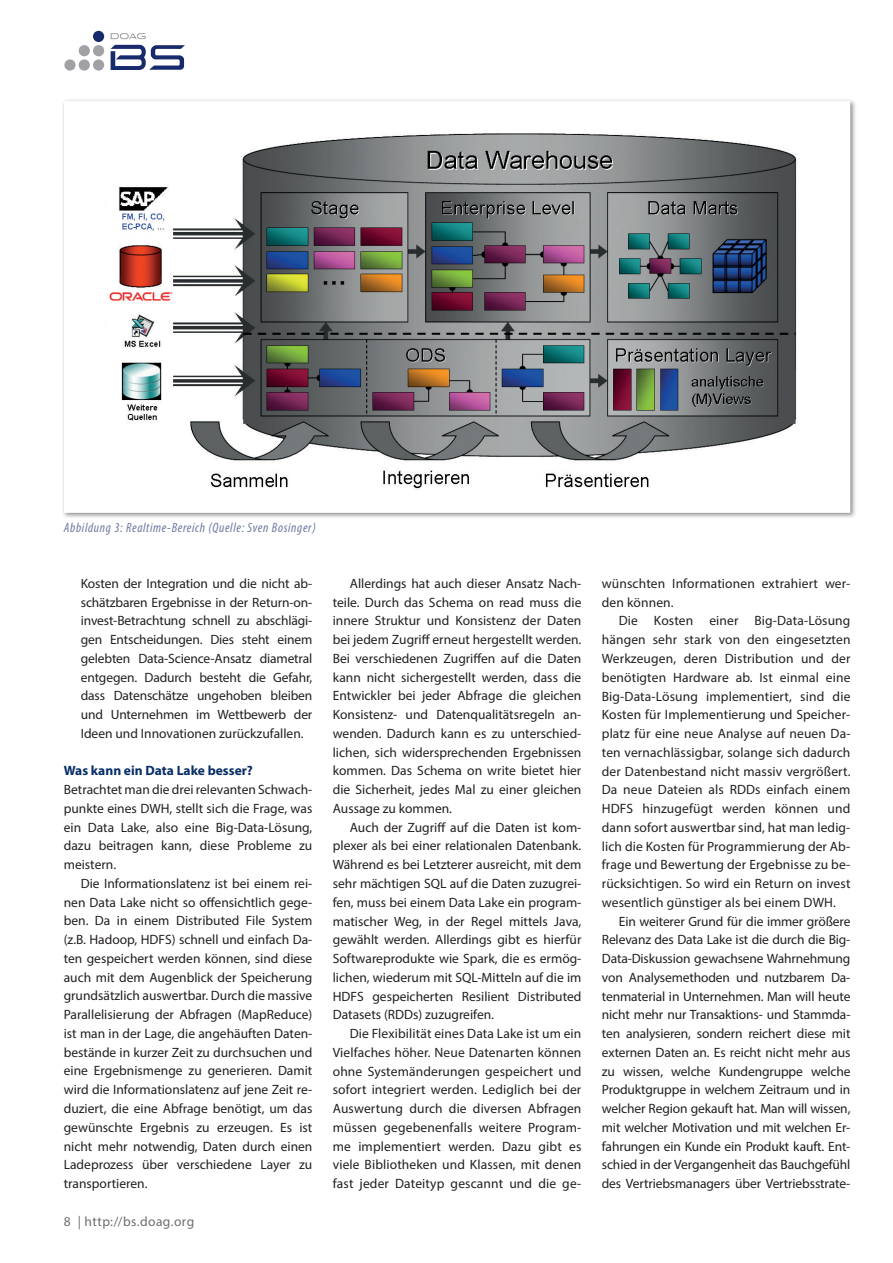
<style>
.page{position:relative;width:893px;height:1263px;background:#fff}
.page>*{position:absolute;margin:0;border:0;box-sizing:border-box;transform-origin:0 0}
.t1{font:13.5px/18.8px "Myriad Pro";color:#231f20;text-align:justify}
.t2{font:italic condensed 13.5px "Myriad Pro";letter-spacing:.05em;color:#6f79a1}
.t3{font:700 13.5px "Myriad Pro";color:#072e66}
.t4{font:13.5px "Myriad Pro";letter-spacing:.03em;color:#6c6d70}
</style>
<div class="page">
<div style="left:93px;top:59px;width:11px;height:12px;background:#a1a1a5;border-radius:50%"></div>
<div style="left:93px;top:31px;width:11px;height:11px;background:#172a6c;border-radius:50%"></div>
<div style="left:79px;top:45px;width:11px;height:11px;background:#a1a1a5;border-radius:50%"></div>
<div style="left:93px;top:45px;width:11px;height:11px;background:#a1a1a5;border-radius:50%"></div>
<div style="left:64px;top:59px;width:12px;height:12px;background:#a1a1a5;border-radius:50%"></div>
<div style="left:79px;top:59px;width:11px;height:12px;background:#a1a1a5;border-radius:50%"></div>
<svg style="left:111px;top:45px;width:74px;height:25px"></svg>
<svg style="left:111px;top:33px;width:35px;height:6px"></svg>
<svg style="left:63px;top:100px;width:790px;height:416px"></svg>
<p class="t2" style="left:64px;top:519px;width:253px">Abbildung 3: Realtime-Bereich (Quelle: Sven Bosinger)</p>
<p class="t1" style="left:81px;top:574px;width:233px">Kosten der Integration und die nicht ab&shy;schätzbaren Ergebnisse in der Return-on&shy;invest-Betrachtung schnell zu abschlägi&shy;gen Entscheidungen. Dies steht einem gelebten Data-Science-Ansatz diametral entgegen. Dadurch besteht die Gefahr, dass Datenschätze ungehoben bleiben und Unternehmen im Wettbewerb der Ideen und Innovationen zurückzufallen.</p>
<p class="t3" style="left:64px;top:762px;width:191px">Was kann ein Data Lake besser?</p>
<p class="t1" style="left:64px;top:780px;width:250px">Betrachtet man die drei relevanten Schwach-</p>
<p class="t1" style="left:64px;top:799px;width:250px">punkte eines DWH, stellt sich die Frage, was</p>
<p class="t1" style="left:64px;top:817px;width:250px">ein Data Lake, also eine Big-Data-Lösung,</p>
<p class="t1" style="left:64px;top:836px;width:250px">dazu beitragen kann, diese Probleme zu</p>
<p class="t1" style="left:64px;top:855px;width:54px">meistern.</p>
<p class="t1" style="left:81px;top:874px;width:233px">Die Informationslatenz ist bei einem rei-</p>
<p class="t1" style="left:64px;top:892px;width:250px">nen Data Lake nicht so offensichtlich gege-</p>
<p class="t1" style="left:64px;top:911px;width:250px">ben. Da in einem Distributed File System</p>
<p class="t1" style="left:64px;top:930px;width:250px">(z.B. Hadoop, HDFS) schnell und einfach Da-</p>
<p class="t1" style="left:64px;top:949px;width:250px">ten gespeichert werden können, sind diese</p>
<p class="t1" style="left:64px;top:967px;width:250px">auch mit dem Augenblick der Speicherung</p>
<p class="t1" style="left:64px;top:986px;width:250px">grundsätzlich auswertbar. Durch die massive</p>
<p class="t1" style="left:64px;top:1005px;width:250px">Parallelisierung der Abfragen (MapReduce)</p>
<p class="t1" style="left:64px;top:1024px;width:250px">ist man in der Lage, die angehäuften Daten-</p>
<p class="t1" style="left:64px;top:1042px;width:250px">bestände in kurzer Zeit zu durchsuchen und</p>
<p class="t1" style="left:64px;top:1061px;width:250px">eine Ergebnismenge zu generieren. Damit</p>
<p class="t1" style="left:64px;top:1080px;width:250px">wird die Informationslatenz auf jene Zeit re-</p>
<p class="t1" style="left:64px;top:1099px;width:250px">duziert, die eine Abfrage benötigt, um das</p>
<p class="t1" style="left:64px;top:1117px;width:250px">gewünschte Ergebnis zu erzeugen. Es ist</p>
<p class="t1" style="left:64px;top:1136px;width:250px">nicht mehr notwendig, Daten durch einen</p>
<p class="t1" style="left:64px;top:1155px;width:250px">Ladeprozess über verschiedene Layer zu</p>
<p class="t1" style="left:64px;top:1174px;width:85px">transportieren.</p>
<p class="t4" style="left:64px;top:1213px;width:132px">8 | http://bs.doag.org</p>
<p class="t1" style="left:350px;top:574px;width:233px">Allerdings hat auch dieser Ansatz Nach-</p>
<p class="t1" style="left:333px;top:592px;width:250px">teile. Durch das Schema on read muss die</p>
<p class="t1" style="left:333px;top:611px;width:250px">innere Struktur und Konsistenz der Daten</p>
<p class="t1" style="left:333px;top:630px;width:250px">bei jedem Zugriff erneut hergestellt werden.</p>
<p class="t1" style="left:333px;top:649px;width:250px">Bei verschiedenen Zugriffen auf die Daten</p>
<p class="t1" style="left:333px;top:668px;width:250px">kann nicht sichergestellt werden, dass die</p>
<p class="t1" style="left:333px;top:686px;width:250px">Entwickler bei jeder Abfrage die gleichen</p>
<p class="t1" style="left:333px;top:705px;width:250px">Konsistenz- und Datenqualitätsregeln an-</p>
<p class="t1" style="left:333px;top:724px;width:250px">wenden. Dadurch kann es zu unterschied-</p>
<p class="t1" style="left:333px;top:743px;width:250px">lichen, sich widersprechenden Ergebnissen</p>
<p class="t1" style="left:333px;top:761px;width:250px">kommen. Das Schema on write bietet hier</p>
<p class="t1" style="left:333px;top:780px;width:250px">die Sicherheit, jedes Mal zu einer gleichen</p>
<p class="t1" style="left:333px;top:799px;width:121px">Aussage zu kommen.</p>
<p class="t1" style="left:350px;top:818px;width:233px">Auch der Zugriff auf die Daten ist kom-</p>
<p class="t1" style="left:333px;top:836px;width:250px">plexer als bei einer relationalen Datenbank.</p>
<p class="t1" style="left:333px;top:855px;width:250px">Während es bei Letzterer ausreicht, mit dem</p>
<p class="t1" style="left:333px;top:874px;width:250px">sehr mächtigen SQL auf die Daten zuzugrei-</p>
<p class="t1" style="left:333px;top:893px;width:250px">fen, muss bei einem Data Lake ein program-</p>
<p class="t1" style="left:333px;top:911px;width:250px">matischer Weg, in der Regel mittels Java,</p>
<p class="t1" style="left:333px;top:930px;width:250px">gewählt werden. Allerdings gibt es hierfür</p>
<p class="t1" style="left:333px;top:949px;width:250px">Softwareprodukte wie Spark, die es ermög-</p>
<p class="t1" style="left:333px;top:968px;width:250px">lichen, wiederum mit SQL-Mitteln auf die im</p>
<p class="t1" style="left:333px;top:986px;width:250px">HDFS gespeicherten Resilient Distributed</p>
<p class="t1" style="left:333px;top:1005px;width:163px">Datasets (RDDs) zuzugreifen.</p>
<p class="t1" style="left:350px;top:1024px;width:233px">Die Flexibilität eines Data Lake ist um ein</p>
<p class="t1" style="left:333px;top:1043px;width:250px">Vielfaches höher. Neue Datenarten können</p>
<p class="t1" style="left:333px;top:1061px;width:250px">ohne Systemänderungen gespeichert und</p>
<p class="t1" style="left:333px;top:1080px;width:250px">sofort integriert werden. Lediglich bei der</p>
<p class="t1" style="left:333px;top:1099px;width:250px">Auswertung durch die diversen Abfragen</p>
<p class="t1" style="left:333px;top:1118px;width:250px">müssen gegebenenfalls weitere Program-</p>
<p class="t1" style="left:333px;top:1136px;width:250px">me implementiert werden. Dazu gibt es</p>
<p class="t1" style="left:333px;top:1155px;width:250px">viele Bibliotheken und Klassen, mit denen</p>
<p class="t1" style="left:333px;top:1174px;width:250px">fast jeder Dateityp gescannt und die ge-</p>
<p class="t1" style="left:602px;top:574px;width:250px">wünschten Informationen extrahiert wer-</p>
<p class="t1" style="left:602px;top:593px;width:73px">den können.</p>
<p class="t1" style="left:619px;top:611px;width:233px">Die Kosten einer Big-Data-Lösung</p>
<p class="t1" style="left:602px;top:630px;width:250px">hängen sehr stark von den eingesetzten</p>
<p class="t1" style="left:602px;top:649px;width:250px">Werkzeugen, deren Distribution und der</p>
<p class="t1" style="left:602px;top:668px;width:250px">benötigten Hardware ab. Ist einmal eine</p>
<p class="t1" style="left:602px;top:686px;width:250px">Big-Data-Lösung implementiert, sind die</p>
<p class="t1" style="left:602px;top:705px;width:250px">Kosten für Implementierung und Speicher-</p>
<p class="t1" style="left:602px;top:724px;width:250px">platz für eine neue Analyse auf neuen Da-</p>
<p class="t1" style="left:602px;top:743px;width:250px">ten vernachlässigbar, solange sich dadurch</p>
<p class="t1" style="left:602px;top:761px;width:250px">der Datenbestand nicht massiv vergrößert.</p>
<p class="t1" style="left:602px;top:780px;width:250px">Da neue Dateien als RDDs einfach einem</p>
<p class="t1" style="left:602px;top:799px;width:250px">HDFS hinzugefügt werden können und</p>
<p class="t1" style="left:602px;top:818px;width:250px">dann sofort auswertbar sind, hat man ledig-</p>
<p class="t1" style="left:602px;top:836px;width:250px">lich die Kosten für Programmierung der Ab-</p>
<p class="t1" style="left:602px;top:855px;width:250px">frage und Bewertung der Ergebnisse zu be-</p>
<p class="t1" style="left:602px;top:874px;width:250px">rücksichtigen. So wird ein Return on invest</p>
<p class="t1" style="left:602px;top:893px;width:236px">wesentlich günstiger als bei einem DWH.</p>
<p class="t1" style="left:619px;top:911px;width:233px">Ein weiterer Grund für die immer größere</p>
<p class="t1" style="left:602px;top:930px;width:250px">Relevanz des Data Lake ist die durch die Big-</p>
<p class="t1" style="left:602px;top:949px;width:250px">Data-Diskussion gewachsene Wahrnehmung</p>
<p class="t1" style="left:602px;top:968px;width:250px">von Analysemethoden und nutzbarem Da-</p>
<p class="t1" style="left:602px;top:986px;width:250px">tenmaterial in Unternehmen. Man will heute</p>
<p class="t1" style="left:602px;top:1005px;width:250px">nicht mehr nur Transaktions- und Stammda-</p>
<p class="t1" style="left:602px;top:1024px;width:250px">ten analysieren, sondern reichert diese mit</p>
<p class="t1" style="left:602px;top:1043px;width:250px">externen Daten an. Es reicht nicht mehr aus</p>
<p class="t1" style="left:602px;top:1061px;width:250px">zu wissen, welche Kundengruppe welche</p>
<p class="t1" style="left:602px;top:1080px;width:250px">Produktgruppe in welchem Zeitraum und in</p>
<p class="t1" style="left:602px;top:1099px;width:250px">welcher Region gekauft hat. Man will wissen,</p>
<p class="t1" style="left:602px;top:1118px;width:250px">mit welcher Motivation und mit welchen Er-</p>
<p class="t1" style="left:602px;top:1136px;width:250px">fahrungen ein Kunde ein Produkt kauft. Ent-</p>
<p class="t1" style="left:602px;top:1155px;width:250px">schied in der Vergangenheit das Bauchgefühl</p>
<p class="t1" style="left:602px;top:1174px;width:250px">des Vertriebsmanagers über Vertriebsstrate-</p>
</div>
